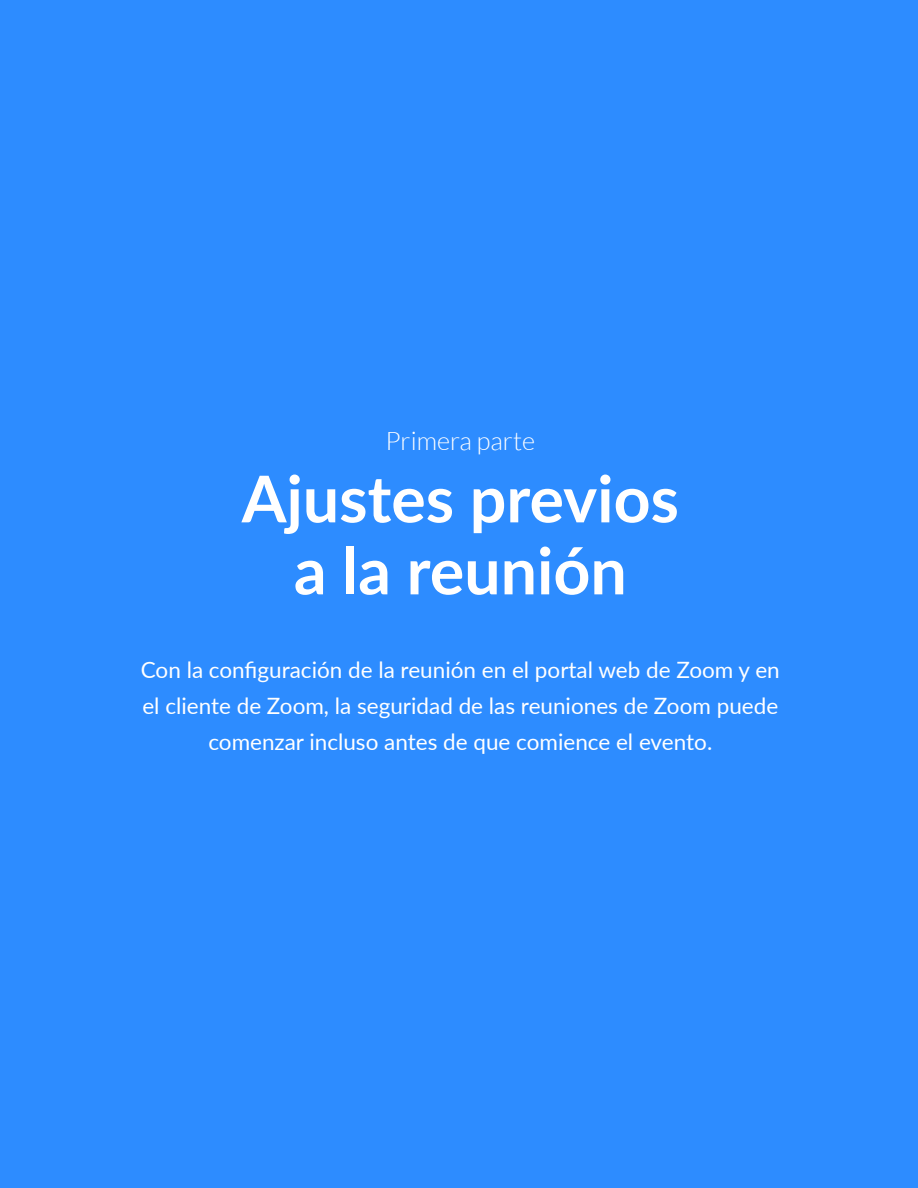
<style>
.page{position:relative;width:918px;height:1188px;background:#2d8cff}
.page>*{position:absolute;margin:0;border:0;box-sizing:border-box;transform-origin:0 0}
.body_copy{font:700 64.5px/72px "Lato";color:#fff;text-align:center}
.body_copy-2{font:300 25.5px "Lato";color:#fff}
.Body_-_Standard{font:22.5px/36px "Lato";color:#fff;text-align:center}
</style>
<div class="page">
<p class="body_copy-2" style="left:385px;top:428px;width:151px">Primera parte</p>
<p class="body_copy" style="left:242px;top:460px;width:439px">Ajustes previos a la reunión</p>
<p class="Body_-_Standard" style="left:141px;top:651px;width:640px">Con la configuración de la reunión en el portal web de Zoom y en el cliente de Zoom, la seguridad de las reuniones de Zoom puede comenzar incluso antes de que comience el evento.</p>
</div>
